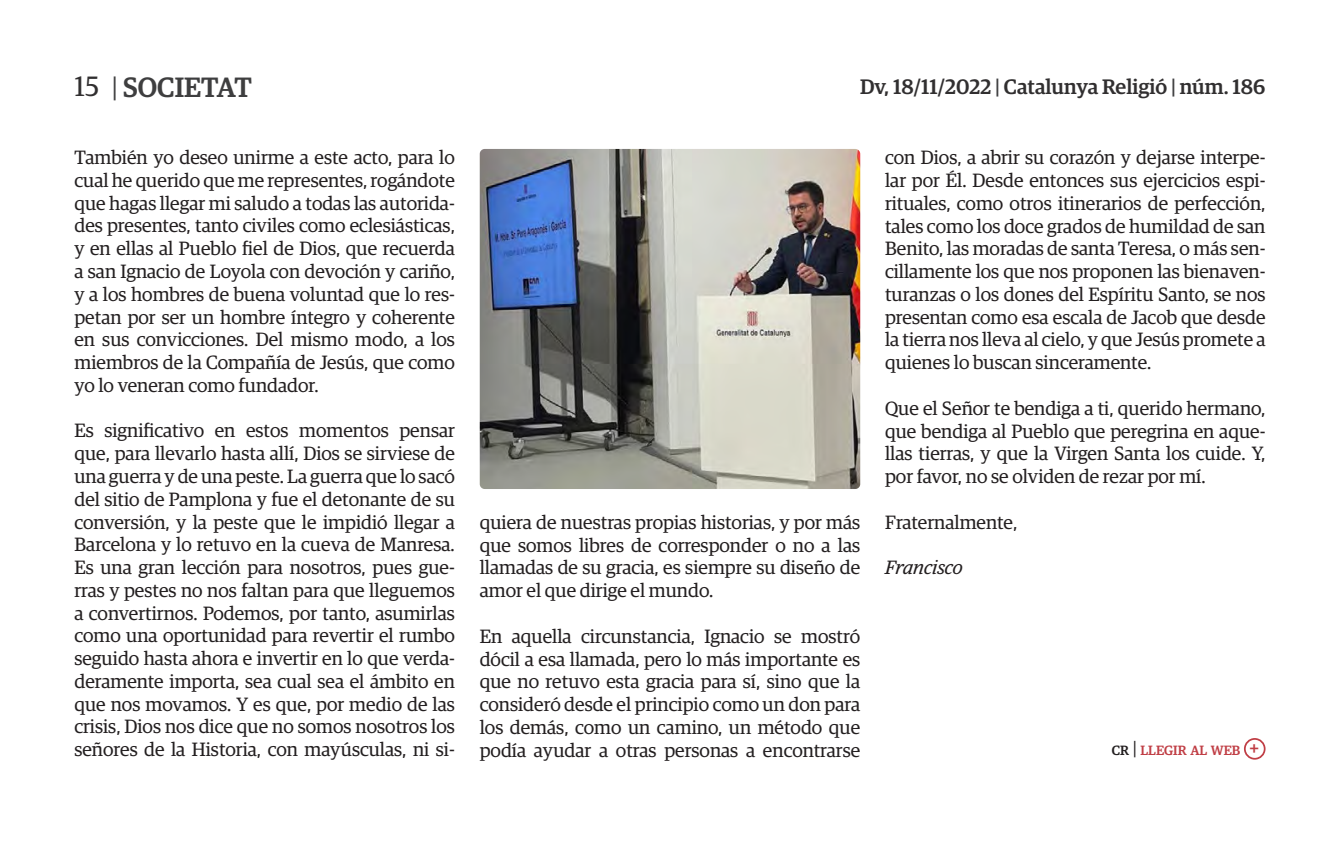
<style>
.page{position:relative;width:1340px;height:844px;background:#fff}
.page>*{position:absolute;margin:0;border:0;box-sizing:border-box;transform-origin:0 0}
.t1{font:500 28px "Guardian Egyp";color:#3e3e3f}
.t2{font:500 21px "Guardian Egyp";color:#312f30}
.t3{font:19.25px/22.8px "Guardian Egyp";color:#231f20;text-align:justify}
.t4{font:italic 19.25px "Guardian Egyp";color:#231f20}
.t5{font:500 19.25px "Guardian Egyp";color:#c03e45}
.t6{font:500 13.47px "Guardian Egyp";color:#c03e45}
.s1{font-weight:400;color:#312f30}
.s2{font-weight:400}
.s3{color:#3e3e3f}
.s4{color:#231f20}
.s5{font-weight:400;font-size:19.25px;color:#231f20}
</style>
<div class="page">
<div style="left:1243px;top:737px;width:22px;height:22px;border:2px solid #c03e45;border-radius:50%"></div>
<img style="left:480px;top:149px;width:380px;height:340px">
<h1 class="t1" style="left:74px;top:67px;width:179px"><span class="s1">15</span> <span class="s2">|</span> SOCIETAT</h1>
<p class="t2" style="left:860px;top:71px;width:407px">Dv, 18/11/2022 <span class="s3">|</span> Catalunya Religió <span class="s3">|</span> núm. 186</p>
<p class="t3" style="left:74px;top:145px;width:382px">También yo deseo unirme a este acto, para lo cual he querido que me representes, rogándote que hagas llegar mi saludo a todas las autorida&shy;des presentes, tanto civiles como eclesiásticas, y en ellas al Pueblo fiel de Dios, que recuerda a san Ignacio de Loyola con devoción y cariño, y a los hombres de buena voluntad que lo res&shy;petan por ser un hombre íntegro y coherente en sus convicciones. Del mismo modo, a los miembros de la Compañía de Jesús, que como yo lo veneran como fundador.</p>
<p class="t3" style="left:74px;top:418px;width:382px">Es significativo en estos momentos pensar que, para llevarlo hasta allí, Dios se sirviese de una guerra y de una peste. La guerra que lo sacó del sitio de Pamplona y fue el detonante de su conversión, y la peste que le impidió llegar a Barcelona y lo retuvo en la cueva de Manresa.<br>Es una gran lección para nosotros, pues gue&shy;rras y pestes no nos faltan para que lleguemos a convertirnos. Podemos, por tanto, asumirlas como una oportunidad para revertir el rumbo seguido hasta ahora e invertir en lo que verda&shy;deramente importa, sea cual sea el ámbito en que nos movamos. Y es que, por medio de las crisis, Dios nos dice que no somos nosotros los señores de la Historia, con mayúsculas, ni si-</p>
<p class="t3" style="left:480px;top:509px;width:382px">quiera de nuestras propias historias, y por más que somos libres de corresponder o no a las llamadas de su gracia, es siempre su diseño de amor el que dirige el mundo.</p>
<p class="t3" style="left:480px;top:623px;width:382px">En aquella circunstancia, Ignacio se mostró dócil a esa llamada, pero lo más importante es que no retuvo esta gracia para sí, sino que la consideró desde el principio como un don para los demás, como un camino, un método que podía ayudar a otras personas a encontrarse</p>
<p class="t3" style="left:885px;top:145px;width:382px">con Dios, a abrir su corazón y dejarse interpe&shy;lar por Él. Desde entonces sus ejercicios espi&shy;rituales, como otros itinerarios de perfección, tales como los doce grados de humildad de san Benito, las moradas de santa Teresa, o más sen&shy;cillamente los que nos proponen las bienaven&shy;turanzas o los dones del Espíritu Santo, se nos presentan como esa escala de Jacob que desde la tierra nos lleva al cielo, y que Jesús promete a quienes lo buscan sinceramente.</p>
<p class="t3" style="left:885px;top:395px;width:382px">Que el Señor te bendiga a ti, querido hermano, que bendiga al Pueblo que peregrina en aque&shy;llas tierras, y que la Virgen Santa los cuide. Y, por favor, no se olviden de rezar por mí.</p>
<p class="t3" style="left:885px;top:509px;width:134px">Fraternalmente,</p>
<p class="t4" style="left:885px;top:554px;width:79px">Francisco</p>
<p class="t6" style="left:1111px;top:740px;width:130px"><span class="s4">CR</span> <span class="s5">|</span> LLEGIR AL WEB</p>
<p class="t5" style="left:1249px;top:734px;width:12px">+</p>
</div>
